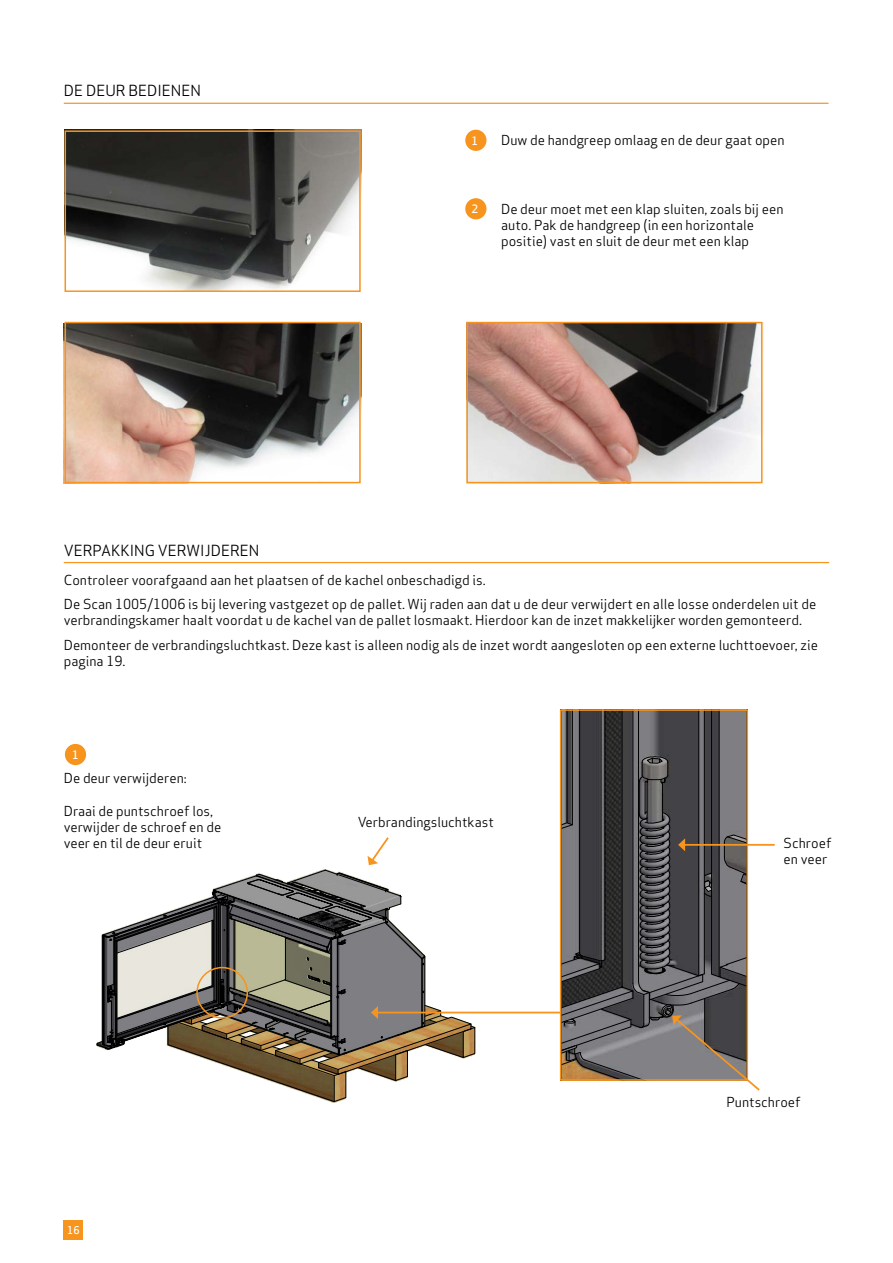
<style>
.page{position:relative;width:893px;height:1263px;background:#fff}
.page>*{position:absolute;margin:0;border:0;box-sizing:border-box;transform-origin:0 0}
.t1{font:15px "Apex Sans";color:#000}
.t2{font:13.5px/16.2px "Apex Sans";color:#000}
.t3{font:500 11.25px "Apex Sans";color:#fff}
.t4{font:500 10.5px "Apex Sans";color:#fff}
</style>
<div class="page">
<img style="left:469px;top:322px;width:294px;height:161px">
<img style="left:64px;top:130px;width:294px;height:162px">
<img style="left:64px;top:323px;width:294px;height:160px">
<div style="left:65px;top:130px;width:296px;height:162px;border:2px solid #f7941d"></div>
<div style="left:65px;top:322px;width:296px;height:161px;border:2px solid #f7941d"></div>
<div style="left:466px;top:322px;width:296px;height:161px;border:2px solid #f7941d"></div>
<hr style="left:377px;top:1012px;width:275px;height:1px;background:#f7941d">
<hr style="left:684px;top:844px;width:91px;height:2px;background:#f7941d">
<svg style="left:563px;top:709px;width:199px;height:382px;background:#686668"></svg>
<svg style="left:97px;top:837px;width:378px;height:265px"></svg>
<div style="left:65px;top:744px;width:21px;height:21px;background:#f7941d;border-radius:50%"></div>
<div style="left:560px;top:709px;width:188px;height:372px;border:2px solid #f7941d"></div>
<div style="left:64px;top:1220px;width:19px;height:20px;background:#f7941d"></div>
<hr style="left:64px;top:103px;width:764px;height:1px;background:#f7941d">
<hr style="left:64px;top:562px;width:765px;height:1px;background:#f7941d">
<div style="left:465px;top:198px;width:21px;height:21px;background:#f7941d;border-radius:50%"></div>
<div style="left:465px;top:130px;width:21px;height:21px;background:#f7941d;border-radius:50%"></div>
<p class="t1" style="left:64px;top:79px;width:139px">DE DEUR BEDIENEN</p>
<p class="t3" style="left:472px;top:130px;width:8px">1</p>
<p class="t2" style="left:501px;top:131px;width:285px">Duw de handgreep omlaag en de deur gaat open</p>
<p class="t3" style="left:472px;top:199px;width:8px">2</p>
<p class="t2" style="left:501px;top:199px;width:284px">De deur moet met een klap sluiten, zoals bij een auto. Pak de handgreep (in een horizontale positie) vast en sluit de deur met een klap</p>
<p class="t1" style="left:64px;top:538px;width:197px">VERPAKKING VERWIJDEREN</p>
<p class="t2" style="left:64px;top:566px;width:754px;line-height:24.8px">Controleer voorafgaand aan het plaatsen of de kachel onbeschadigd is.<br>De Scan 1005/1006 is bij levering vastgezet op de pallet. Wij raden aan dat u de deur verwijdert en alle losse onderdelen uit de</p>
<p class="t2" style="left:64px;top:607px;width:756px;line-height:24.8px">verbrandingskamer haalt voordat u de kachel van de pallet losmaakt. Hierdoor kan de inzet makkelijker worden gemonteerd.<br>Demonteer de verbrandingsluchtkast. Deze kast is alleen nodig als de inzet wordt aangesloten op een externe luchttoevoer, zie</p>
<p class="t2" style="left:64px;top:652px;width:63px">pagina 19.</p>
<p class="t3" style="left:72px;top:745px;width:8px">1</p>
<p class="t2" style="left:64px;top:769px;width:125px">De deur verwijderen:</p>
<p class="t2" style="left:64px;top:801px;width:159px">Draai de puntschroef los, verwijder de schroef en de veer en til de deur eruit</p>
<p class="t2" style="left:358px;top:812px;width:138px">Verbrandingsluchtkast</p>
<p class="t4" style="left:67px;top:1221px;width:14px">16</p>
<p class="t2" style="left:784px;top:833px;width:49px">Schroef en veer</p>
<p class="t2" style="left:726px;top:1093px;width:76px">Puntschroef</p>
</div>
